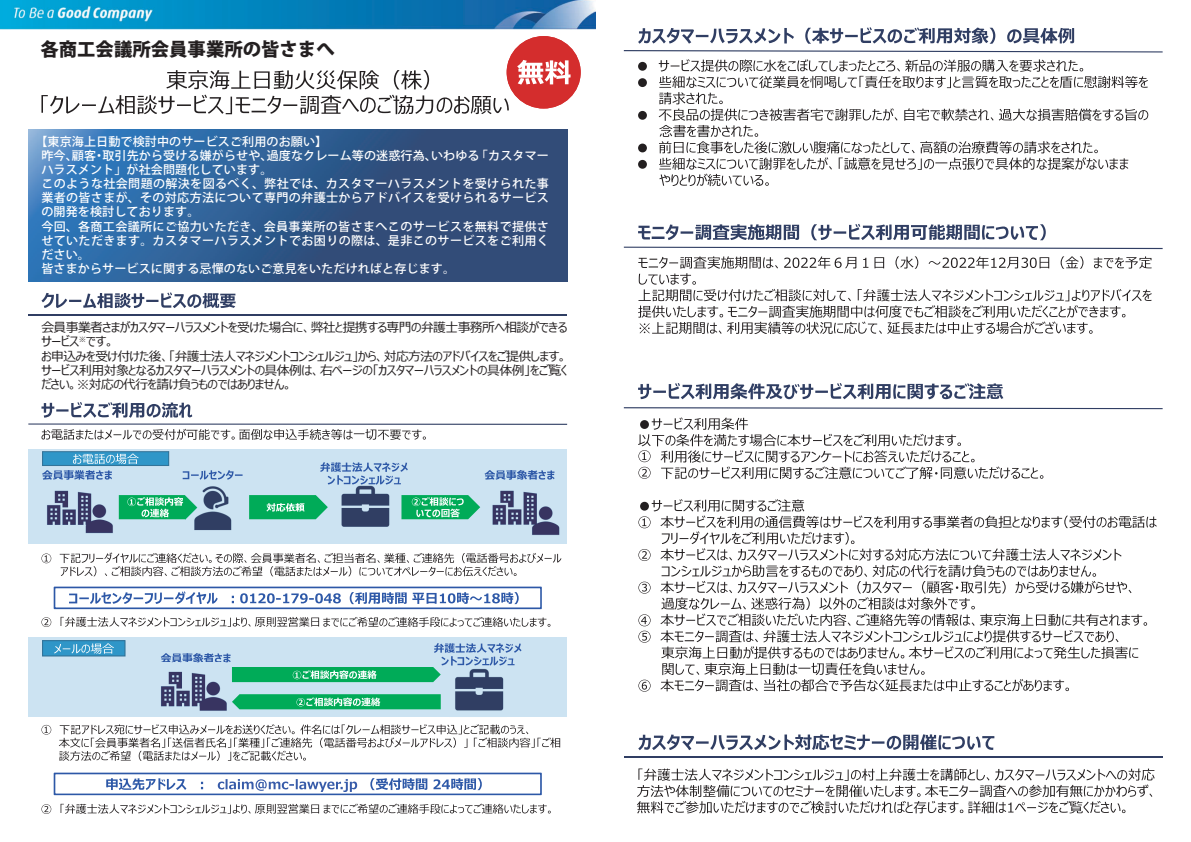
<style>
.page{position:relative;width:1191px;height:842px;background:#fff}
.page>*{position:absolute;margin:0;border:0;box-sizing:border-box;transform-origin:0 0}
.t1{font:800 18.4px "Koz Go Pr 6 N";color:#231f20}
.t2{font:12.8px/14.2px "Meiryo UI";letter-spacing:-.04em;color:#231f20}
.t3{font:500 12px/14.2px "Koz Go Pr 6 N";letter-spacing:.03em;color:#fff}
</style>
<div class="page">
<img style="left:28px;top:129px;width:539px;height:153px">
<div style="left:28px;top:449px;width:539px;height:94px;background:#cce3f2"></div>
<div style="left:28px;top:637px;width:539px;height:79px;background:#cce3f2"></div>
<svg style="left:166px;top:70px;width:263px;height:19px"></svg>
<svg style="left:41px;top:95px;width:468px;height:19px"></svg>
<svg style="left:41px;top:292px;width:194px;height:16px"></svg>
<hr style="left:28px;top:314px;width:539px;height:1px;background:#303e63">
<img style="left:47px;top:490px;width:72px;height:44px">
<svg style="left:119px;top:495px;width:67px;height:24px;background:#36bc7b"></svg>
<svg style="left:41px;top:402px;width:151px;height:16px"></svg>
<hr style="left:28px;top:423px;width:539px;height:2px;background:#303e63">
<svg style="left:42px;top:451px;width:127px;height:29px"></svg>
<img style="left:186px;top:486px;width:46px;height:45px">
<svg style="left:183px;top:470px;width:59px;height:10px"></svg>
<svg style="left:249px;top:495px;width:79px;height:24px;background:#27b773"></svg>
<img style="left:341px;top:485px;width:49px;height:42px">
<svg style="left:320px;top:462px;width:88px;height:23px"></svg>
<svg style="left:401px;top:495px;width:79px;height:24px;background:#3dbe81"></svg>
<svg style="left:484px;top:470px;width:70px;height:10px"></svg>
<img style="left:492px;top:490px;width:68px;height:45px">
<img style="left:161px;top:682px;width:72px;height:29px">
<svg style="left:42px;top:640px;width:83px;height:16px"></svg>
<img style="left:449px;top:682px;width:57px;height:35px">
<svg style="left:161px;top:643px;width:360px;height:39px"></svg>
<svg style="left:232px;top:694px;width:209px;height:15px;background:#22b56f"></svg>
<svg style="left:41px;top:724px;width:519px;height:37px"></svg>
<svg style="left:41px;top:804px;width:510px;height:10px"></svg>
<svg style="left:54px;top:773px;width:488px;height:22px"></svg>
<svg style="left:41px;top:552px;width:520px;height:24px"></svg>
<svg style="left:41px;top:617px;width:509px;height:10px"></svg>
<svg style="left:54px;top:587px;width:488px;height:22px"></svg>
<svg style="left:41px;top:429px;width:385px;height:11px"></svg>
<svg style="left:624px;top:407px;width:538px;height:2px"></svg>
<svg style="left:638px;top:383px;width:365px;height:16px"></svg>
<svg style="left:638px;top:499px;width:518px;height:193px"></svg>
<svg style="left:638px;top:27px;width:436px;height:17px"></svg>
<svg style="left:624px;top:50px;width:538px;height:2px"></svg>
<svg style="left:638px;top:59px;width:510px;height:127px"></svg>
<svg style="left:638px;top:224px;width:407px;height:16px"></svg>
<svg style="left:624px;top:247px;width:538px;height:2px"></svg>
<svg style="left:638px;top:256px;width:513px;height:78px"></svg>
<hr style="left:624px;top:757px;width:538px;height:1px;background:#303e63">
<svg style="left:638px;top:734px;width:356px;height:16px"></svg>
<svg style="left:637px;top:768px;width:517px;height:45px"></svg>
<img style="left:0;top:0;width:595px;height:29px">
<div style="left:506px;top:36px;width:74px;height:73px;background:#d42d2d;border-radius:50%"></div>
<svg style="left:517px;top:60px;width:53px;height:25px"></svg>
<svg style="left:638px;top:417px;width:405px;height:62px"></svg>
<h1 class="t1" style="left:40px;top:39px;width:296px">各商工会議所会員事業所の皆さまへ</h1>
<p class="t3" style="left:41px;top:134px;width:509px;text-indent:-6px">【東京海上日動で検討中のサービスご利用のお願い】<br>昨今、顧客・取引先から受ける嫌がらせや、過度なクレーム等の迷惑行為、いわゆる「カスタマーハラスメント」が社会問題化しています。<br>このような社会問題の解決を図るべく、弊社では、カスタマーハラスメントを受けられた事業者の皆さまが、その対応方法について専門の弁護士からアドバイスを受けられるサービスの開発を検討しております。<br>今回、各商工会議所にご協力いただき、会員事業所の皆さまへこのサービスを無料で提供させていただきます。カスタマーハラスメントでお困りの際は、是非このサービスをご利用ください。<br>皆さまからサービスに関する忌憚のないご意見をいただければと存じます。</p>
<p class="t2" style="left:41px;top:321px;width:527px">会員事業者さまがカスタマーハラスメントを受けた場合に、弊社と提携する専門の弁護士事務所へ相談ができるサービス<sup>※</sup>です。<br>お申込みを受け付けた後、「弁護士法人マネジメントコンシェルジュ」から、対応方法のアドバイスをご提供します。サービス利用対象となるカスタマーハラスメントの具体例は、右ページの「カスタマーハラスメントの具体例」をご覧ください。※対応の代行を請け負うものではありません。</p>
</div>
